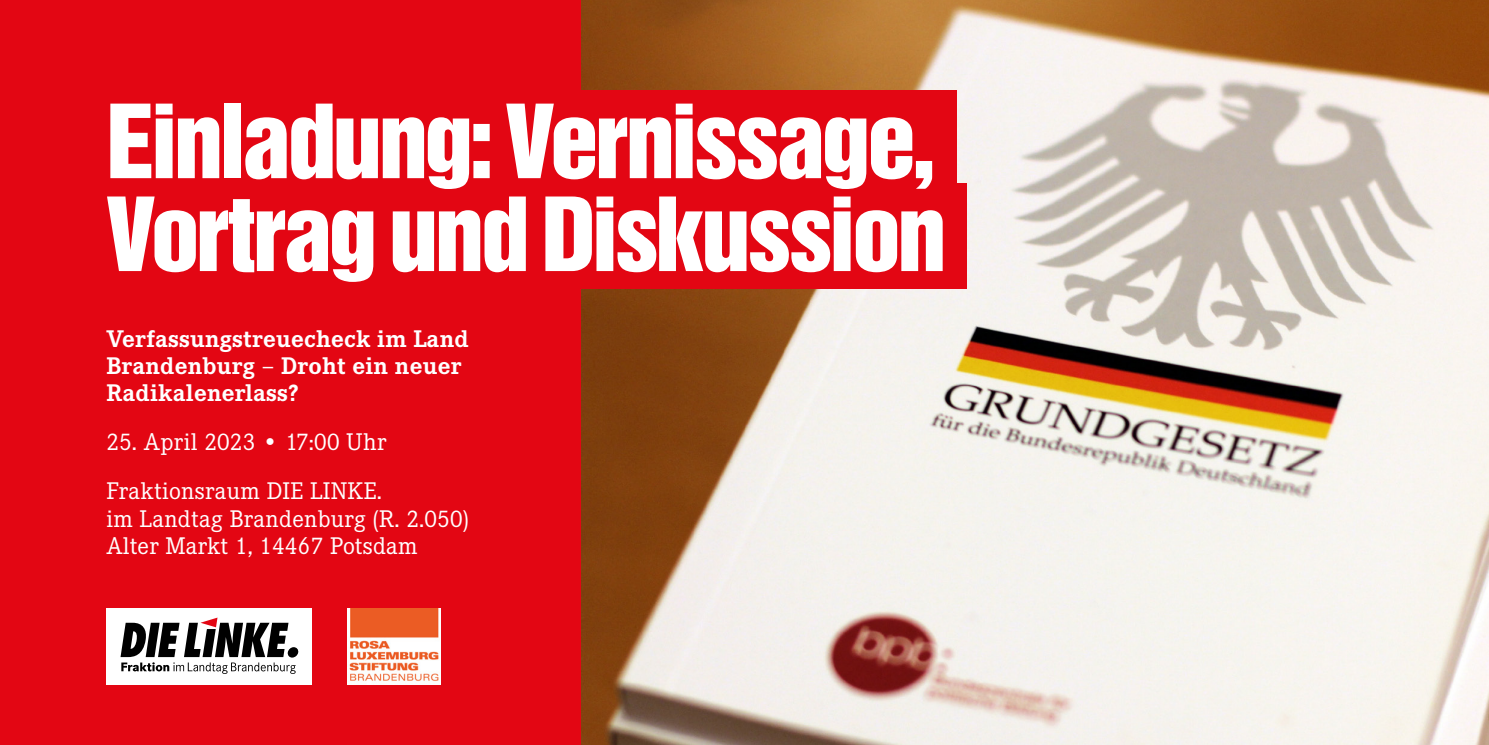
<style>
.page{position:relative;width:1489px;height:745px;background:#fff}
.page>*{position:absolute;margin:0;border:0;box-sizing:border-box;transform-origin:0 0}
.t1{font:93.25px "Helvetica Inserat";letter-spacing:-.035em;color:#fff;scale:1.05 1}
.t2{font:25px/49px "Corporate E Pro";letter-spacing:.01em;color:#fff}
.t3{font:700 25px/27.5px "Corporate E Pro";letter-spacing:.01em;color:#fff}
</style>
<div class="page">
<div style="left:0;top:0;width:1488px;height:744px;background:#e30613"></div>
<img style="left:581px;top:0;width:907px;height:744px">
<div style="left:89px;top:183px;width:878px;height:105px;background:#e30613"></div>
<div style="left:89px;top:90px;width:867px;height:106px;background:#e30613"></div>
<div style="left:106px;top:608px;width:205px;height:76px;background:#fff"></div>
<svg style="left:120px;top:617px;width:179px;height:56px"></svg>
<img style="left:348px;top:608px;width:92px;height:76px">
<h1 class="t1" style="left:106px;top:86px;width:791px">Einladung: Vernissage,</h1>
<h1 class="t1" style="left:106px;top:178px;width:801px">Vortrag und Diskussion</h1>
<p class="t3" style="left:106px;top:323px;width:364px">Verfassungstreuecheck im Land<br>Brandenburg – Droht ein neuer<br>Radikalenerlass?</p>
<p class="t2" style="left:106px;top:416px;width:281px">25. April 2023 • 17:00 Uhr<br>Fraktionsraum DIE LINKE.</p>
<p class="t2" style="left:106px;top:503px;width:364px;line-height:27.5px">im Landtag Brandenburg (R. 2.050)<br>Alter Markt 1, 14467 Potsdam</p>
</div>
